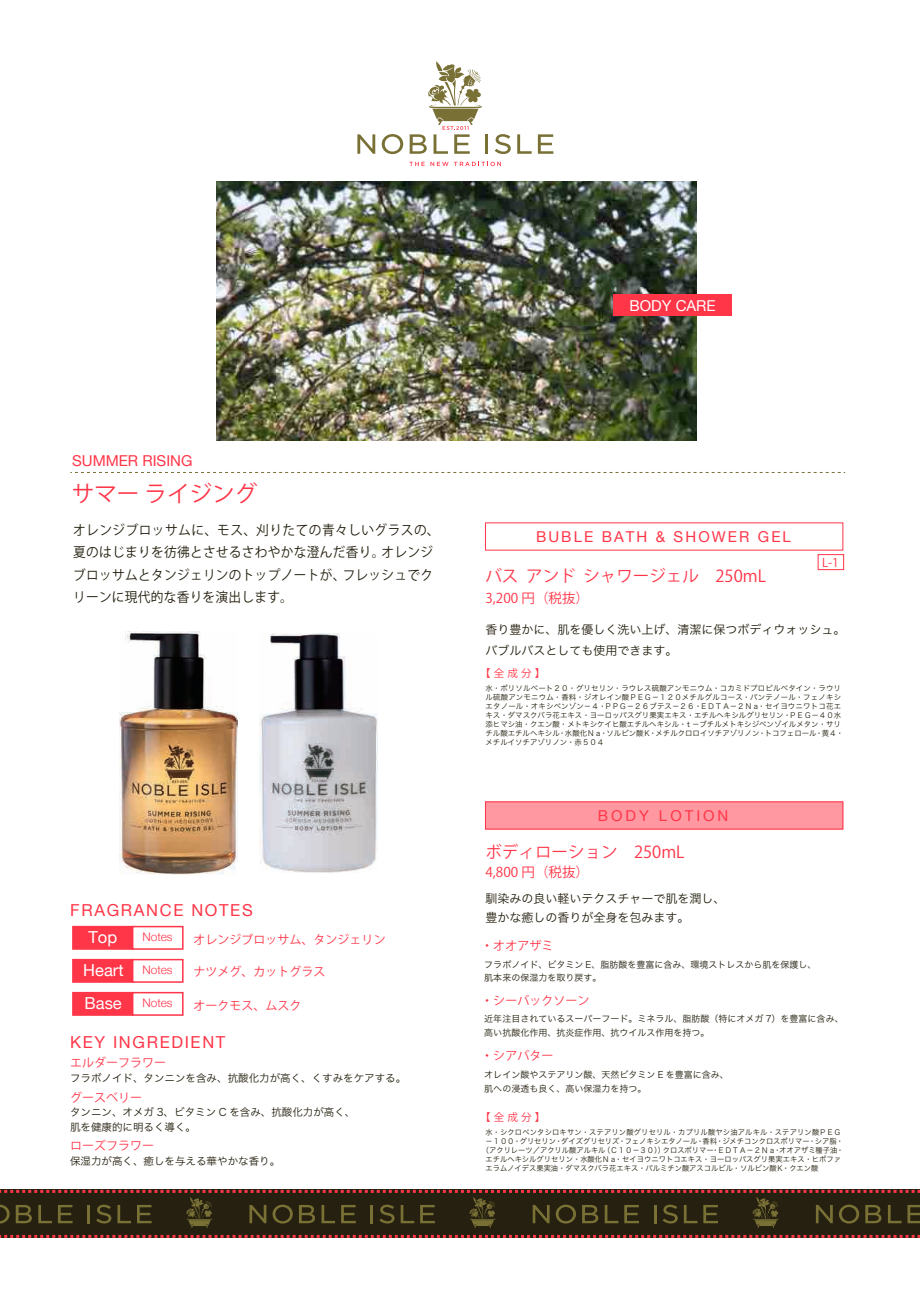
<style>
.page{position:relative;width:920px;height:1292px;background:#fff}
.page>*{position:absolute;margin:0;border:0;box-sizing:border-box;transform-origin:0 0}
.t1{font:22.5px "Koz Go Pr 6 N";color:#ff3548}
.t2{font:16.5px "Koz Go Pr 6 N";color:#ff3548}
.t3{font:16.5px "Helvetica Neue";letter-spacing:.1em;color:#ff3548}
.t4{font:16.5px/33px "Helvetica Neue";color:#fff}
.t5{font:15px "Helvetica Neue";letter-spacing:.14em;color:#ff3548}
.t6{font:15px "Helvetica Neue";color:#ff3548}
.t7{font:15px "Helvetica Neue";letter-spacing:.2em;color:#ff3548}
.t8{font:15px "Helvetica Neue";color:#fff}
.t9{font:13.5px/22.5px "Koz Go Pro";letter-spacing:.025em;color:#25200f;scale:.94 1}
.t10{font:13.5px "Koz Go Pr 6 N";color:#ff3548}
.t11{font:12px/21px "Hira Kaku Pro W3";color:#25200f}
.t12{font:12px "Koz Go Pr 6 N";color:#ff3548}
.t13{font:12px "Koz Go Pro";color:#ff3548}
.t14{font:300 11.85px "Helvetica Neue";color:#ff3548}
.t15{font:10.5px/15px "Hira Kaku Pro W3";color:#25200f}
.t16{font:10.5px "Koz Go Pr 6 N";letter-spacing:.3em;color:#ff3548}
.t17{font:9px/13.5px "Hira Kaku Pro W3";color:#25200f}
.t18{font:7.5px/9px "Hira Kaku Pro W3";letter-spacing:.005em;color:#25200f}
.t19{font:7.5px "Hira Kaku Pro W3";letter-spacing:.025em;color:#25200f}
.s1{font-weight:300;font-size:11.85px;color:#ff3548}
</style>
<div class="page">
<img style="left:216px;top:182px;width:480px;height:258px">
<img style="left:259px;top:633px;width:119px;height:240px">
<img style="left:119px;top:632px;width:118px;height:242px">
<div style="left:72px;top:926px;width:61px;height:23px;background:#ff3548"></div>
<div style="left:132px;top:926px;width:51px;height:23px;background:#fff;border:2px solid #ff3548"></div>
<div style="left:72px;top:959px;width:61px;height:23px;background:#ff3548"></div>
<div style="left:132px;top:959px;width:51px;height:23px;background:#fff;border:2px solid #ff3548"></div>
<div style="left:72px;top:992px;width:61px;height:23px;background:#ff3548"></div>
<div style="left:132px;top:992px;width:51px;height:23px;background:#fff;border:2px solid #ff3548"></div>
<div style="left:0;top:1189px;width:920px;height:48px;background:#25200f"></div>
<svg style="left:0;top:1234px;width:920px;height:3px"></svg>
<svg style="left:0;top:1189px;width:920px;height:39px"></svg>
<svg style="left:357px;top:134px;width:18px;height:20px"></svg>
<svg style="left:382px;top:134px;width:21px;height:20px"></svg>
<hr style="left:485px;top:134px;width:3px;height:20px;background:#797036">
<svg style="left:494px;top:134px;width:17px;height:20px"></svg>
<svg style="left:517px;top:134px;width:14px;height:20px"></svg>
<svg style="left:538px;top:134px;width:15px;height:20px"></svg>
<svg style="left:409px;top:61px;width:73px;height:93px"></svg>
<svg style="left:409px;top:162px;width:15px;height:4px"></svg>
<svg style="left:430px;top:162px;width:18px;height:4px"></svg>
<svg style="left:454px;top:162px;width:47px;height:4px"></svg>
<svg style="left:70px;top:472px;width:775px;height:1px"></svg>
<div style="left:485px;top:801px;width:358px;height:28px;background:#ff98a1;border:1px solid #ff3548"></div>
<div style="left:817px;top:554px;width:26px;height:16px;border:1px solid #ff3548"></div>
<div style="left:613px;top:295px;width:119px;height:21px;background:#ff3548"></div>
<h3 class="t8" style="left:629px;top:294px;width:88px">BODY CARE</h3>
<h3 class="t6" style="left:72px;top:450px;width:122px">SUMMER RISING</h3>
<h1 class="t1" style="left:72px;top:481px;width:187px">サマー ライジング</h1>
<h3 class="t9" style="left:73px;top:519px;width:391px">オレンジブロッサムに、モス、刈りたての青々しいグラスの、夏のはじまりを彷彿とさせるさわやかな澄んだ香り。オレンジブロッサムとタンジェリンのトップノートが、フレッシュでクリーンに現代的な香りを演出します。</h3>
<h2 class="t3" style="left:70px;top:898px;width:184px">FRAGRANCE NOTES</h2>
<h3 class="t12" style="left:193px;top:932px;width:193px">オレンジブロッサム、タンジェリン</h3>
<h3 class="t12" style="left:193px;top:965px;width:133px">ナツメグ、カットグラス</h3>
<h3 class="t12" style="left:193px;top:998px;width:109px">オークモス、ムスク</h3>
<h2 class="t4" style="left:88px;top:921px;width:30px">Top</h2>
<h3 class="t14" style="left:142px;top:927px;width:32px">Notes</h3>
<h2 class="t4" style="left:83px;top:954px;width:91px">Heart <span class="s1">Notes<br></span>Base</h2>
<h3 class="t14" style="left:142px;top:993px;width:32px">Notes</h3>
<h2 class="t3" style="left:70px;top:1029px;width:157px">KEY INGREDIENT</h2>
<h3 class="t12" style="left:70px;top:1056px;width:97px">エルダーフラワー</h3>
<h3 class="t15" style="left:70px;top:1069px;width:337px">フラボノイド、タンニンを含み、抗酸化力が高く、くすみをケアする。</h3>
<h3 class="t12" style="left:70px;top:1090px;width:73px">グースベリー</h3>
<h3 class="t15" style="left:70px;top:1104px;width:287px">タンニン、オメガ 3、ビタミン C を含み、抗酸化力が高く、肌を健康的に明るく導く。</h3>
<h3 class="t12" style="left:70px;top:1139px;width:85px">ローズフラワー</h3>
<h3 class="t15" style="left:70px;top:1152px;width:211px">保湿力が高く、癒しを与える華やかな香り。</h3>
<h3 class="t5" style="left:536px;top:526px;width:256px">BUBLE BATH &amp; SHOWER GEL</h3>
<h2 class="t2" style="left:485px;top:566px;width:282px">バス アンド シャワージェル　250mL</h2>
<h3 class="t10" style="left:485px;top:590px;width:105px">3,200 円（税抜）</h3>
<h3 class="t13" style="left:822px;top:554px;width:18px">L-1</h3>
<h3 class="t11" style="left:485px;top:618px;width:362px">香り豊かに、肌を優しく洗い上げ、清潔に保つボディウォッシュ。バブルバスとしても使用できます。</h3>
<h3 class="t16" style="left:480px;top:667px;width:67px">【全成分】</h3>
<p class="t18" style="left:485px;top:683px;width:359px">水・ポリソルベート２０・グリセリン・ラウレス硫酸アンモニウム・コカミドプロピルベタイン・ラウリル硫酸アンモニウム・香料・ジオレイン酸ＰＥＧ－１２０メチルグルコース・パンテノール・フェノキシエタノール・オキシベンゾン－４・ＰＰＧ－２６ブテス－２６・ＥＤＴＡ－２Ｎａ・セイヨウニワトコ花エキス・ダマスクバラ花エキス・ヨーロッパスグリ果実エキス・エチルヘキシルグリセリン・ＰＥＧ－４０水添ヒマシ油・クエン酸・メトキシケイヒ酸エチルヘキシル・ｔ－ブチルメトキシジベンゾイルメタン・サリチル酸エチルヘキシル・水酸化Ｎａ・ソルビン酸Ｋ・メチルクロロイソチアゾリノン・トコフェロール・黄４・メチルイソチアゾリノン・赤５０４</p>
<h3 class="t7" style="left:598px;top:805px;width:132px">BODY LOTION</h3>
<h2 class="t2" style="left:485px;top:842px;width:201px">ボディローション　250mL</h2>
<h3 class="t11" style="left:485px;top:887px;width:241px;line-height:19.5px">馴染みの良い軽いテクスチャーで肌を潤し、豊かな癒しの香りが全身を包みます。</h3>
<h3 class="t10" style="left:485px;top:864px;width:105px">4,800 円（税抜）</h3>
<h3 class="t12" style="left:481px;top:939px;width:73px">・オオアザミ</h3>
<p class="t17" style="left:484px;top:957px;width:334px">フラボノイド、ビタミン E、脂肪酸を豊富に含み、環境ストレスから肌を保護し、肌本来の保湿力を取り戻す。</p>
<h3 class="t12" style="left:481px;top:993px;width:109px">・シーバックソーン</h3>
<p class="t17" style="left:484px;top:1011px;width:361px">近年注目されているスーパーフード。ミネラル、脂肪酸（特にオメガ 7）を豊富に含み、高い抗酸化作用、抗炎症作用、抗ウイルス作用を持つ。</p>
<h3 class="t12" style="left:481px;top:1049px;width:73px">・シアバター</h3>
<p class="t17" style="left:484px;top:1067px;width:246px">オレイン酸やステアリン酸、天然ビタミン E を豊富に含み、肌への浸透も良く、高い保湿力を持つ。</p>
<h3 class="t16" style="left:480px;top:1110px;width:67px">【全成分】</h3>
<p class="t19" style="left:485px;top:1125px;width:357px">水・シクロペンタシロキサン・ステアリン酸グリセリル・カプリル酸ヤシ油アルキル・ステアリン酸ＰＥＧ</p>
<p class="t18" style="left:485px;top:1135px;width:359px">－１００・グリセリン・ダイズグリセリズ・フェノキシエタノール・香料・ジメチコンクロスポリマー・シア脂・</p>
<p class="t18" style="left:482px;top:1144px;width:363px">（アクリレーツ／アクリル酸アルキル（Ｃ１０－３０））クロスポリマー・ＥＤＴＡ－２Ｎａ・オオアザミ種子油・</p>
<p class="t18" style="left:485px;top:1153px;width:357px">エチルヘキシルグリセリン・水酸化Ｎａ・セイヨウニワトコエキス・ヨーロッパスグリ果実エキス・ヒポファ</p>
<p class="t18" style="left:485px;top:1162px;width:334px">エラムノイデス果実油・ダマスクバラ花エキス・パルミチン酸アスコルビル・ソルビン酸Ｋ・クエン酸</p>
</div>
